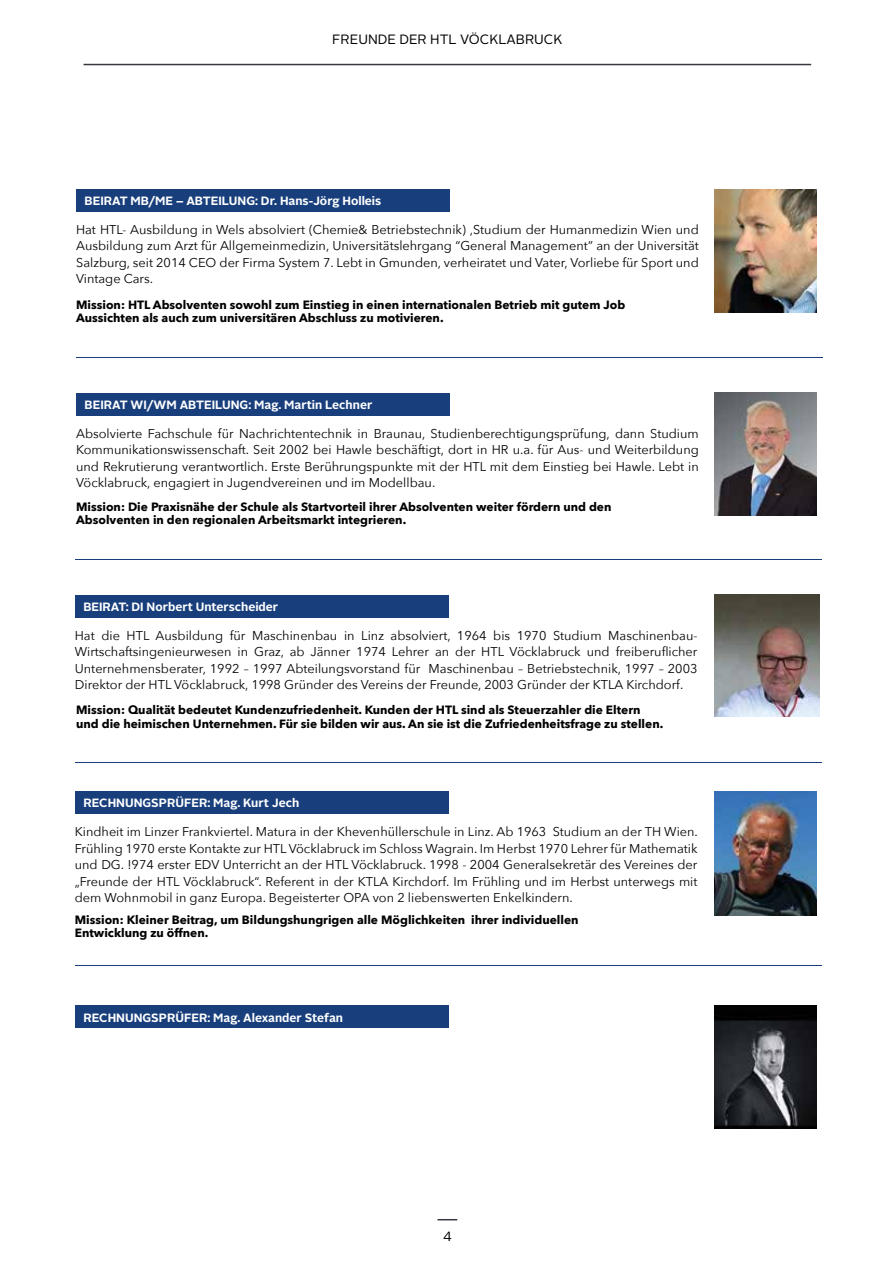
<style>
.page{position:relative;width:893px;height:1263px;background:#fff}
.page>*{position:absolute;margin:0;border:0;box-sizing:border-box;transform-origin:0 0}
.t1{font:13.5px "Alright Sans";color:#000}
.t2{font:12.75px/16.5px "Avenir Next";color:#010202;text-align:justify}
.t3{font:12.75px/16.5px "Avenir Next";color:#000;text-align:justify}
.t4{font:700 12px/13.5px "Avenir Next";color:#000}
.t5{font:700 12px "Alright Sans";color:#fff}
</style>
<div class="page">
<hr style="left:84px;top:64px;width:727px;height:1px;background:#36393f">
<svg style="left:437px;top:1219px;width:20px;height:1px"></svg>
<img style="left:715px;top:189px;width:102px;height:123px">
<div style="left:76px;top:189px;width:374px;height:23px;background:#183f7c"></div>
<img style="left:715px;top:595px;width:105px;height:122px">
<div style="left:75px;top:595px;width:374px;height:23px;background:#183f7c"></div>
<hr style="left:76px;top:357px;width:747px;height:1px;background:#183f7c">
<hr style="left:75px;top:560px;width:746px;height:1px;background:#183f7c">
<img style="left:715px;top:792px;width:102px;height:123px">
<div style="left:75px;top:791px;width:374px;height:23px;background:#183f7c"></div>
<hr style="left:75px;top:763px;width:746px;height:1px;background:#183f7c">
<hr style="left:75px;top:965px;width:746px;height:1px;background:#183f7c">
<div style="left:76px;top:393px;width:374px;height:22px;background:#183f7c"></div>
<img style="left:715px;top:393px;width:102px;height:123px">
<img style="left:715px;top:1005px;width:102px;height:124px">
<div style="left:75px;top:1005px;width:374px;height:23px;background:#183f7c"></div>
<p class="t1" style="left:332px;top:30px;width:232px">FREUNDE DER HTL VÖCKLABRUCK</p>
<p class="t5" style="left:85px;top:192px;width:298px">BEIRAT MB/ME – ABTEILUNG: Dr. Hans-Jörg Holleis</p>
<p class="t3" style="left:76px;top:221px;width:624px">Hat HTL- Ausbildung in Wels absolviert (Chemie&amp; Betriebstechnik) ,Studium der Humanmedizin Wien und Ausbildung zum Arzt für Allgemeinmedizin, Universitätslehrgang “General Management” an der Universität Salzburg, seit 2014 CEO der Firma System 7. Lebt in Gmunden, verheiratet und Vater, Vorliebe für Sport und Vintage Cars.</p>
<p class="t4" style="left:76px;top:297px;width:551px">Mission: HTL Absolventen sowohl zum Einstieg in einen internationalen Betrieb mit gutem Job<br>Aussichten als auch zum universitären Abschluss zu motivieren.</p>
<p class="t5" style="left:85px;top:396px;width:289px">BEIRAT WI/WM ABTEILUNG: Mag. Martin Lechner</p>
<p class="t3" style="left:76px;top:424px;width:624px">Absolvierte Fachschule für Nachrichtentechnik in Braunau, Studienberechtigungsprüfung, dann Studium Kommunikationswissenschaft. Seit 2002 bei Hawle beschäftigt, dort in HR u.a. für Aus- und Weiterbildung und Rekrutierung verantwortlich. Erste Berührungspunkte mit der HTL mit dem Einstieg bei Hawle. Lebt in Vöcklabruck, engagiert in Jugendvereinen und im Modellbau.</p>
<p class="t4" style="left:76px;top:500px;width:537px">Mission: Die Praxisnähe der Schule als Startvorteil ihrer Absolventen weiter fördern und den<br>Absolventen in den regionalen Arbeitsmarkt integrieren.</p>
<p class="t5" style="left:83px;top:598px;width:196px">BEIRAT: DI Norbert Unterscheider</p>
<p class="t2" style="left:75px;top:627px;width:624px">Hat die HTL Ausbildung für Maschinenbau in Linz absolviert, 1964 bis 1970 Studium Maschinenbau-Wirtschaftsingenieurwesen in Graz, ab Jänner 1974 Lehrer an der HTL Vöcklabruck und freiberuflicher Unternehmensberater, 1992 – 1997 Abteilungsvorstand für Maschinenbau – Betriebstechnik, 1997 – 2003<br>Direktor der HTL Vöcklabruck, 1998 Gründer des Vereins der Freunde, 2003 Gründer der KTLA Kirchdorf.</p>
<p class="t4" style="left:76px;top:703px;width:589px">Mission: Qualität bedeutet Kundenzufriedenheit. Kunden der HTL sind als Steuerzahler die Eltern und die heimischen Unternehmen. Für sie bilden wir aus. An sie ist die Zufriedenheitsfrage zu stellen.</p>
<p class="t5" style="left:83px;top:795px;width:217px">RECHNUNGSPRÜFER: Mag. Kurt Jech</p>
<p class="t2" style="left:75px;top:823px;width:624px">Kindheit im Linzer Frankviertel. Matura in der Khevenhüllerschule in Linz. Ab 1963 Studium an der TH Wien.<br>Frühling 1970 erste Kontakte zur HTL Vöcklabruck im Schloss Wagrain. Im Herbst 1970 Lehrer für Mathematik und DG. !974 erster EDV Unterricht an der HTL Vöcklabruck. 1998 - 2004 Generalsekretär des Vereines der „Freunde der HTL Vöcklabruck“. Referent in der KTLA Kirchdorf. Im Frühling und im Herbst unterwegs mit dem Wohnmobil in ganz Europa. Begeisterter OPA von 2 liebenswerten Enkelkindern.</p>
<p class="t4" style="left:75px;top:912px;width:505px">Mission: Kleiner Beitrag, um Bildungshungrigen alle Möglichkeiten ihrer individuellen<br>Entwicklung zu öffnen.</p>
<p class="t5" style="left:83px;top:1009px;width:261px">RECHNUNGSPRÜFER: Mag. Alexander Stefan</p>
<p class="t1" style="left:443px;top:1225px;width:10px">4</p>
</div>
